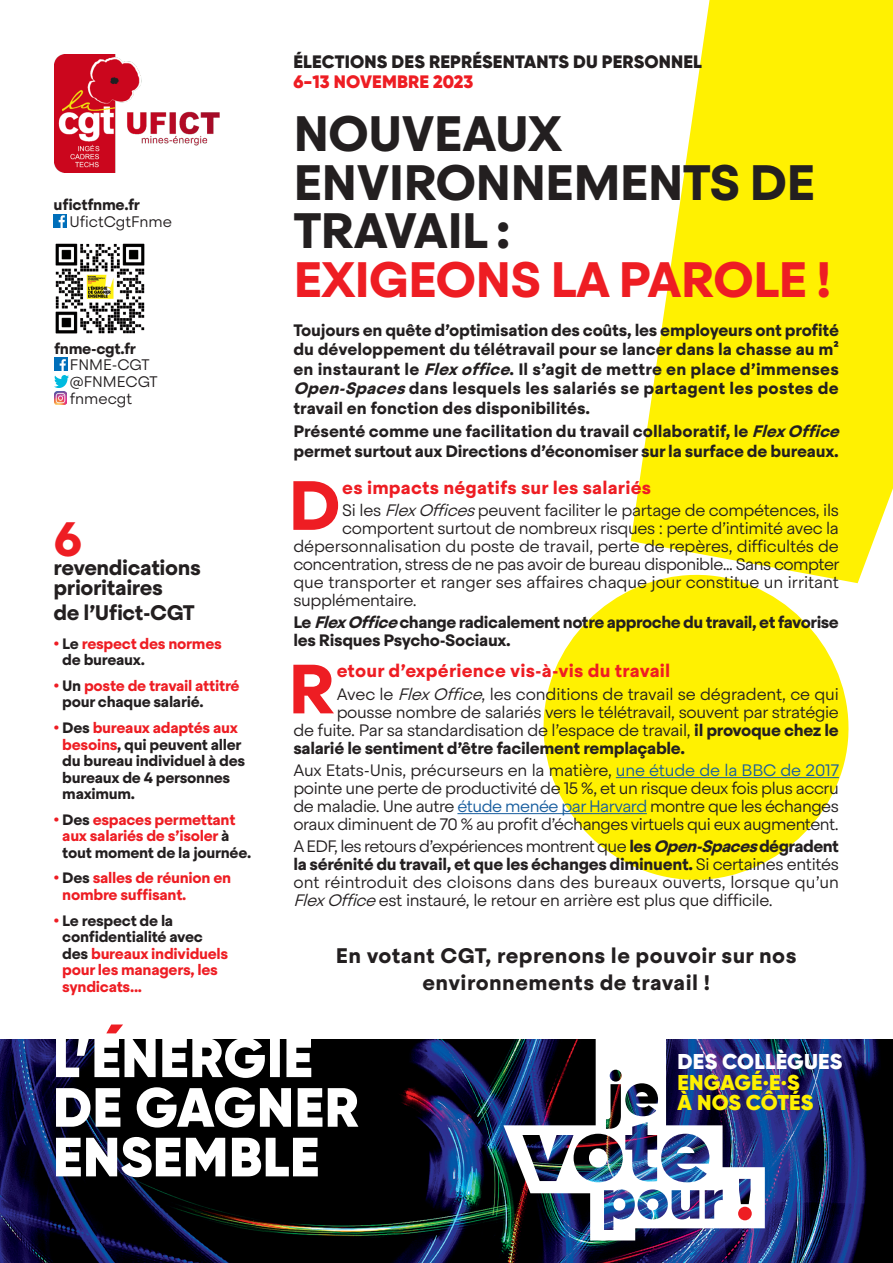
<style>
.page{position:relative;width:893px;height:1263px;background:#fff}
.page>*{position:absolute;margin:0;border:0;box-sizing:border-box;transform-origin:0 0}
.t1{font:700 69.15px "Steradian";color:#ee1d23}
.t2{font:700 49.5px/48.9px "Steradian";letter-spacing:-.02em;color:#231f20}
.t3{font:700 49.5px "Steradian";letter-spacing:-.02em;color:#ee1d23}
.t4{font:700 48px "Steradian";color:#ee1d23}
.t5{font:900 21.45px/20.9px "Gilroy";letter-spacing:.01em;color:#fff101}
.t6{font:900 21.45px "Gilroy";letter-spacing:.01em;color:#fff}
.t7{font:700 21px/27px "Steradian";letter-spacing:.01em;color:#231f20;text-align:center}
.t8{font:700 21px/20.5px "Steradian";letter-spacing:-.02em;color:#231f20}
.t9{font:700 18px "Steradian";letter-spacing:.01em;color:#ee1d23}
.t10{font:900 18px "Gilroy";letter-spacing:.01em;color:#231f20}
.t11{font:900 18px "Gilroy";letter-spacing:.01em;color:#ee1d23}
.t12{font:300 16.5px/18px "Steradian";letter-spacing:-.02em;color:#231f20;text-align:justify}
.t13{font:700 16.5px/19.5px "Steradian";letter-spacing:-.01em;color:#231f20;text-align:justify}
.t14{font:700 16.5px/18px "Steradian";letter-spacing:-.03em;color:#231f20}
.t15{font:300 15.15px "Steradian";color:#231f20}
.t16{font:700 15.15px "Steradian";letter-spacing:-.02em;color:#231f20}
.t17{font:700 15px/16.5px "Steradian";letter-spacing:-.02em;color:#ee1d23}
.t18{font:700 15px/16.5px "Steradian";letter-spacing:-.02em;color:#231f20}
.s1{color:#231f20}
.s2{color:#ee1d23}
.s3{font-style:italic}
.s4{font-weight:700}
.s5{color:#175d9e}
.s6{font-weight:700;font-style:italic}
</style>
<div class="page">
<svg style="left:631px;top:0;width:262px;height:583px;fill:#fff101"></svg>
<svg style="left:537px;top:568px;width:318px;height:312px;fill:#fff101"></svg>
<img style="left:0;top:1040px;width:893px;height:223px">
<svg style="left:56px;top:1137px;width:262px;height:40px"></svg>
<svg style="left:56px;top:1087px;width:302px;height:40px"></svg>
<svg style="left:56px;top:1024px;width:255px;height:54px"></svg>
<hr style="left:616px;top:777px;width:223px;height:1px;background:#175d9e">
<hr style="left:457px;top:813px;width:190px;height:1px;background:#175d9e">
<img style="left:503px;top:1039px;width:262px;height:201px">
<svg style="left:522px;top:1048px;width:229px;height:22px"></svg>
<img style="left:522px;top:1070px;width:229px;height:160px">
<div style="left:738px;top:1207px;width:14px;height:13px;background:#ee1d23;border-radius:50%"></div>
<svg style="left:54px;top:357px;width:13px;height:13px"></svg>
<img style="left:54px;top:376px;width:14px;height:11px">
<svg style="left:54px;top:391px;width:13px;height:13px"></svg>
<img style="left:55px;top:243px;width:90px;height:91px">
<img style="left:55px;top:54px;width:164px;height:118px">
<svg style="left:54px;top:214px;width:13px;height:13px"></svg>
<p class="t16" style="left:54px;top:195px;width:88px">ufictfnme.fr</p>
<p class="t15" style="left:70px;top:213px;width:104px">UfictCgtFnme</p>
<p class="t16" style="left:54px;top:339px;width:84px">fnme-cgt.fr</p>
<p class="t15" style="left:70px;top:356px;width:81px">FNME-CGT</p>
<p class="t15" style="left:70px;top:373px;width:89px">@FNMECGT</p>
<p class="t15" style="left:70px;top:390px;width:64px">fnmecgt</p>
<p class="t4" style="left:54px;top:509px;width:30px">6</p>
<p class="t8" style="left:54px;top:557px;width:149px">revendications prioritaires</p>
<p class="t7" style="left:54px;top:599px;width:143px">de l’Ufict-CGT</p>
<p class="t17" style="left:62px;top:635px;width:161px;text-indent:-9px">• <span class="s1">Le</span> respect des normes <span class="s1">de bureaux.</span></p>
<p class="t17" style="left:62px;top:677px;width:179px;text-indent:-9px">• <span class="s1">Un</span> poste de travail attitré <span class="s1">pour chaque salarié.</span></p>
<p class="t18" style="left:62px;top:720px;width:185px;text-indent:-9px"><span class="s2">•</span> Des <span class="s2">bureaux adaptés aux besoins</span>, qui peuvent aller du bureau individuel à des bureaux de 4 personnes maximum.</p>
<p class="t17" style="left:62px;top:811px;width:190px;text-indent:-9px">• <span class="s1">Des</span> espaces permettant aux salariés de s’isoler <span class="s1">à tout moment de la journée.</span></p>
<p class="t17" style="left:62px;top:870px;width:170px;text-indent:-9px">• <span class="s1">Des</span> salles de réunion en nombre suffisant.</p>
<p class="t17" style="left:62px;top:912px;width:168px;text-indent:-9px">• <span class="s1">Le respect de la confidentialité avec des</span> bureaux individuels pour les managers, les syndicats...</p>
<p class="t10" style="left:293px;top:51px;width:410px">ÉLECTIONS DES REPRÉSENTANTS DU PERSONNEL</p>
<p class="t11" style="left:293px;top:70px;width:181px">6-13 NOVEMBRE 2023</p>
<p class="t2" style="left:293px;top:109px;width:523px">NOUVEAUX<br>ENVIRONNEMENTS DE<br>TRAVAIL :</p>
<p class="t3" style="left:293px;top:249px;width:539px">EXIGEONS LA PAROLE !</p>
<p class="t13" style="left:293px;top:320px;width:547px">Toujours en quête d’optimisation des coûts, les employeurs ont profité du développement du télétravail pour se lancer dans la chasse au m² en instaurant le <span class="s3">Flexoffice</span>. Il s’agit de mettre en place d’immenses <span class="s3">Open-Spaces</span>dans lesquels les salariés se partagent les postes de travail en fonction des disponibilités.</p>
<p class="t13" style="left:293px;top:422px;width:553px">Présenté comme une facilitation du travail collaboratif, le <span class="s3">FlexOffice </span>permet surtout aux Directions d’économiser sur la surface de bureaux.</p>
<p class="t1" style="left:288px;top:462px;width:54px">D</p>
<p class="t9" style="left:342px;top:476px;width:310px">es impacts négatifs sur les salariés</p>
<p class="t12" style="left:342px;top:501px;width:498px">Si les <span class="s3">FlexOffices</span>peuvent faciliter le partage de compétences, ils</p>
<p class="t12" style="left:342px;top:519px;width:498px">comportent surtout de nombreux risques : perte d’intimité avec la</p>
<p class="t12" style="left:293px;top:537px;width:547px">dépersonnalisation du poste de travail, perte de repères, difficultés de</p>
<p class="t12" style="left:293px;top:555px;width:548px">concentration, stress de ne pas avoir de bureau disponible… Sans compter</p>
<p class="t12" style="left:293px;top:573px;width:547px">que transporter et ranger ses affaires chaque jour constitue un irritant</p>
<p class="t12" style="left:293px;top:591px;width:125px">supplémentaire.</p>
<p class="t14" style="left:293px;top:614px;width:547px">Le <span class="s3">FlexOffice</span>change radicalement notre approche du travail, et favorise les Risques Psycho-Sociaux.</p>
<p class="t1" style="left:288px;top:646px;width:49px">R</p>
<p class="t9" style="left:337px;top:660px;width:335px">etour d’expérience vis-à-vis du travail</p>
<p class="t12" style="left:337px;top:685px;width:504px">Avec le <span class="s3">FlexOffice</span>, les conditions de travail se dégradent, ce qui</p>
<p class="t12" style="left:337px;top:703px;width:504px">pousse nombre de salariés vers le télétravail, souvent par stratégie</p>
<p class="t12" style="left:293px;top:721px;width:547px">de fuite. Par sa standardisation de l’espace de travail, <span class="s4">il provoque chez le</span></p>
<p class="t13" style="left:293px;top:738px;width:393px">salarié le sentiment d’être facilement remplaçable.</p>
<p class="t12" style="left:293px;top:761px;width:547px">Aux Etats-Unis, précurseurs en la matière, <span class="s5">une étude de la BBC de 2017 </span>pointe une perte de productivité de 15 %, et un risque deux fois plus accru de maladie. Une autre <span class="s5">étude menée par Harvard</span> montre que les échanges oraux diminuent de 70 % au profit d’échanges virtuels qui eux augmentent.</p>
<p class="t12" style="left:293px;top:837px;width:547px">A EDF, les retours d’expériences montrent que <span class="s4">les</span> <span class="s6">Open-Spaces</span><span class="s4">dégradent la sérénité du travail, et que les échanges diminuent.</span> Si certaines entités ont réintroduit des cloisons dans des bureaux ouverts, lorsque qu’un <span class="s3">FlexOffice</span>est instauré, le retour en arrière est plus que difficile.</p>
<p class="t7" style="left:336px;top:942px;width:462px">En votant CGT, reprenons le pouvoir sur nos environnements de travail !</p>
<p class="t6" style="left:678px;top:1047px;width:166px">DES COLLÈGUES</p>
<p class="t5" style="left:678px;top:1071px;width:137px">ENGAGÉ.E.S<br>À NOS CÔTÉS</p>
</div>
